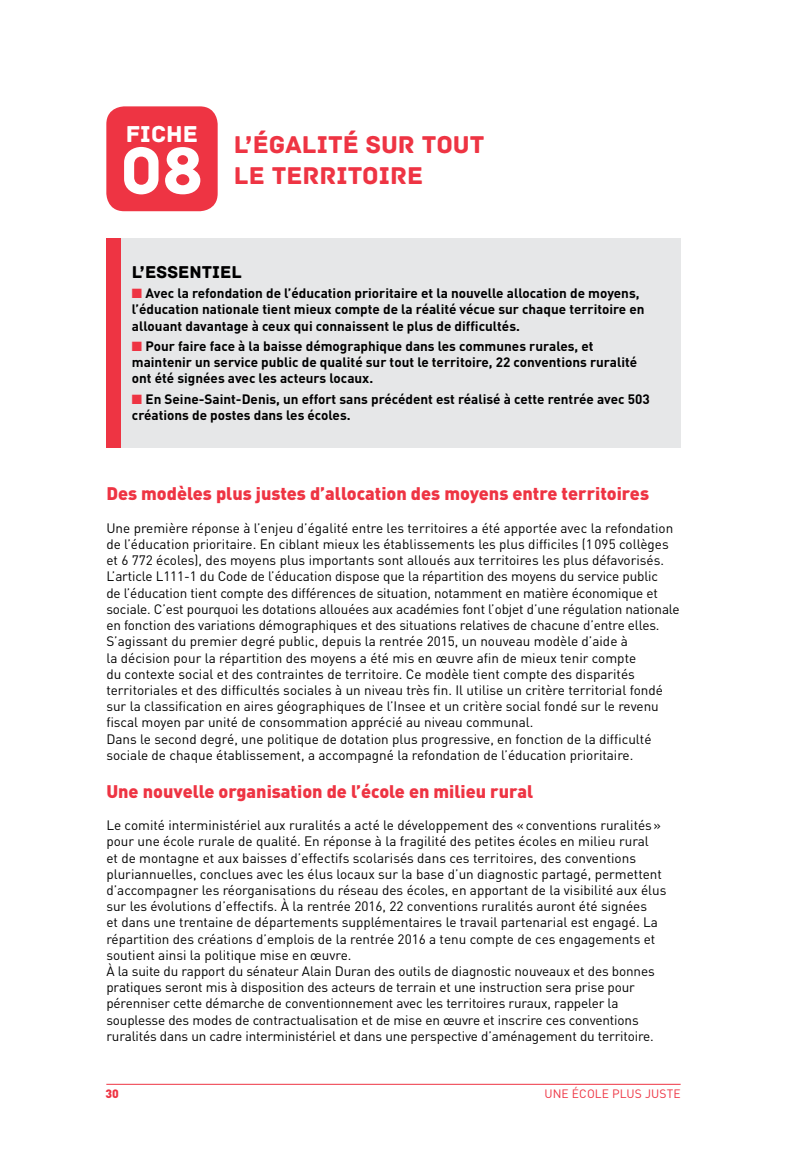
<style>
.page{position:relative;width:787px;height:1149px;background:#fff}
.page>*{position:absolute;margin:0;border:0;box-sizing:border-box;transform-origin:0 0}
.t1{font:69px "Archive";color:#fff}
.t2{font:25.5px "Archive";color:#ee3443}
.t3{font:24.15px "Archive";color:#fff}
.t4{font:900 18px "DIN Pro";color:#ee3443}
.t5{font:18px "Archive";color:#000}
.t6{font:13.5px/16.2px "DIN Pro";color:#000}
.t7{font:700 13.5px/16.2px "DIN Pro";color:#000}
.t8{font:12px "DIN Pro";letter-spacing:.01em;color:#ee3443}
.t9{font:900 12px "DIN Pro";color:#ee3443}
.s1{color:#ee3443}
</style>
<div class="page">
<div style="left:120px;top:238px;width:560px;height:210px;background:#e6e7e8"></div>
<div style="left:106px;top:238px;width:14px;height:210px;background:#ee3443"></div>
<hr style="left:106px;top:1083px;width:574px;height:1px;background:#ee3443">
<div style="left:106px;top:106px;width:112px;height:105px;background:#ee3443;border-radius:18px"></div>
<h3 class="t3" style="left:126px;top:120px;width:74px">FICHE</h3>
<h1 class="t1" style="left:121px;top:130px;width:84px">08</h1>
<h2 class="t2" style="left:234px;top:129px;width:36px">L’ÉGA</h2>
<h2 class="t2" style="left:302px;top:129px;width:30px">LITÉ</h2>
<h2 class="t2" style="left:366px;top:129px;width:119px">SUR TOUT</h2>
<h2 class="t2" style="left:234px;top:160px;width:54px">LE TERRITOIRE</h2>
<h3 class="t5" style="left:132px;top:261px;width:110px">L’ESSENTIEL</h3>
<p class="t7" style="left:132px;top:284px;width:514px"><span class="s1">■</span> Avec la refondation de l’éducation prioritaire et la nouvelle allocation de moyens, l’éducation nationale tient mieux compte de la réalité vécue sur chaque territoire en allouant davantage à ceux qui connaissent le plus de difficultés.</p>
<p class="t7" style="left:132px;top:337px;width:507px"><span class="s1">■</span> Pour faire face à la baisse démographique dans les communes rurales, et maintenir un service public de qualité sur tout le territoire, 22 conventions ruralité ont été signées avec les acteurs locaux.</p>
<p class="t7" style="left:132px;top:390px;width:519px"><span class="s1">■</span> En Seine-Saint-Denis, un effort sans précédent est réalisé à cette rentrée avec 503 créations de postes dans les écoles.</p>
<h3 class="t4" style="left:106px;top:481px;width:544px">Des modèles plus justes d’allocation des moyens entre territoires</h3>
<p class="t6" style="left:106px;top:519px;width:575px">Une première réponse à l’enjeu d’égalité entre les territoires a été apportée avec la refondation de l’éducation prioritaire. En ciblant mieux les établissements les plus difficiles (1095 collèges et 6 772 écoles), des moyens plus importants sont alloués aux territoires les plus défavorisés.<br>L’article L111-1 du Code de l’éducation dispose que la répartition des moyens du service public<br>de l’éducation tient compte des différences de situation, notamment en matière économique et sociale. C’est pourquoi les dotations allouées aux académies font l’objet d’une régulation nationale en fonction des variations démographiques et des situations relatives de chacune d’entre elles.<br>S’agissant du premier degré public, depuis la rentrée 2015, un nouveau modèle d’aide à<br>la décision pour la répartition des moyens a été mis en œuvre afin de mieux tenir compte<br>du contexte social et des contraintes de territoire. Ce modèle tient compte des disparités territoriales et des difficultés sociales à un niveau très fin. Il utilise un critère territorial fondé sur la classification en aires géographiques de l’Insee et un critère social fondé sur le revenu fiscal moyen par unité de consommation apprécié au niveau communal.<br>Dans le second degré, une politique de dotation plus progressive, en fonction de la difficulté sociale de chaque établissement, a accompagné la refondation de l’éducation prioritaire.</p>
<h3 class="t4" style="left:106px;top:778px;width:428px">Une nouvelle organisation de l’école en milieu rural</h3>
<p class="t6" style="left:106px;top:816px;width:561px">Le comité interministériel aux ruralités a acté le développement des «conventions ruralités» pour une école rurale de qualité. En réponse à la fragilité des petites écoles en milieu rural<br>et de montagne et aux baisses d’effectifs scolarisés dans ces territoires, des conventions pluriannuelles, conclues avec les élus locaux sur la base d’un diagnostic partagé, permettent d’accompagner les réorganisations du réseau des écoles, en apportant de la visibilité aux élus sur les évolutions d’effectifs. À la rentrée 2016, 22 conventions ruralités auront été signées<br>et dans une trentaine de départements supplémentaires le travail partenarial est engagé. La répartition des créations d’emplois de la rentrée 2016 a tenu compte de ces engagements et soutient ainsi la politique mise en œuvre.<br>À la suite du rapport du sénateur Alain Duran des outils de diagnostic nouveaux et des bonnes pratiques seront mis à disposition des acteurs de terrain et une instruction sera prise pour pérenniser cette démarche de conventionnement avec les territoires ruraux, rappeler la souplesse des modes de contractualisation et de mise en œuvre et inscrire ces conventions ruralités dans un cadre interministériel et dans une perspective d’aménagement du territoire.</p>
<p class="t9" style="left:106px;top:1084px;width:15px">30</p>
<p class="t8" style="left:544px;top:1085px;width:138px">UNE ÉCOLE PLUS JUSTE</p>
</div>
